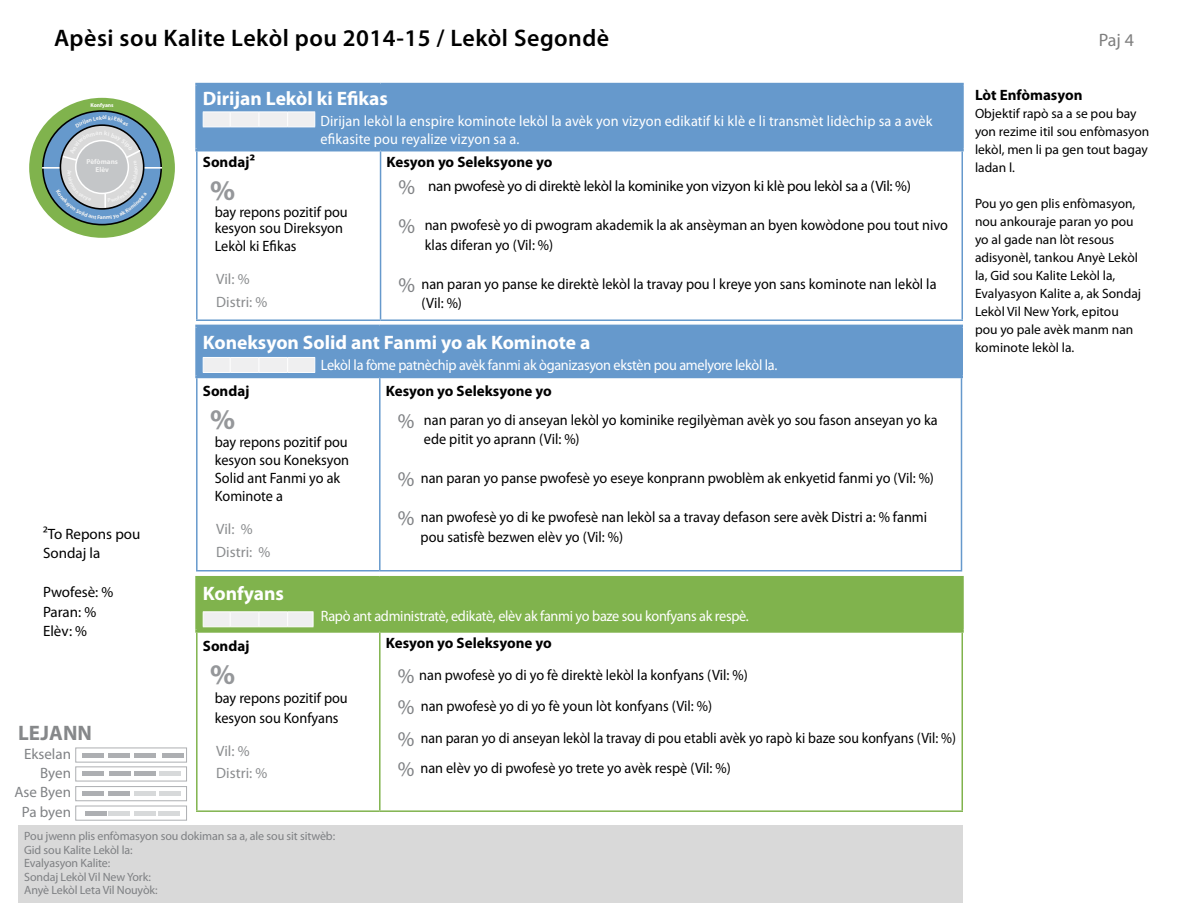
<style>
.page{position:relative;width:1188px;height:918px;background:#fff}
.page>*{position:absolute;margin:0;border:0;box-sizing:border-box;transform-origin:0 0}
.t1{font:700 28.5px "Myriad Pro";color:#95979a}
.t2{font:600 24px "Myriad Pro";letter-spacing:.02em;color:#000}
.t3{font:700 21px "Myriad Pro";color:#86888a}
.t4{font:700 19.5px "Myriad Pro";color:#fff}
.t5{font:18px "Myriad Pro";color:#7e7e7e}
.t6{font:15px/19.5px "Myriad Pro";color:#000;scale:.95 1}
.t7{font:15px "Myriad Pro";letter-spacing:-.02em;color:#fff;scale:.95 1}
.t8{font:15px/18px "Myriad Pro";letter-spacing:.01em;color:#fff;scale:.95 1}
.t9{font:15px/24px "Myriad Pro";letter-spacing:-.02em;color:#000}
.t10{font:15px/19.5px "Myriad Pro";color:#000}
.t11{font:15px/22.5px "Myriad Pro";color:#8a8c8e}
.t12{font:700 15px "Myriad Pro";color:#000}
.t13{font:15px/19.4px "Myriad Pro";color:#808285;text-align:right}
.t14{font:13.5px/18px "Myriad Pro";color:#000}
.t15{font:12px/13.5px "Myriad Pro";letter-spacing:-.01em;color:#7e8083}
.t16{font:700 7.2px/7.9px "Myriad Pro";color:#f1f1f1;text-align:center}
.t17{font:700 5.55px "Myriad Pro";color:#fff}
.t18{font:700 5.55px "Myriad Pro";color:#f1f1f1}
.s1{font-weight:700}
.s2{font-size:21px;color:#808285}
</style>
<div class="page">
<div style="left:29px;top:98px;width:146px;height:140px;background:#80b34d;border-radius:50%"></div>
<div style="left:43px;top:111px;width:118px;height:114px;background:#69c;border-radius:50%"></div>
<div style="left:42px;top:110px;width:120px;height:115px;border:2px solid #000;border-radius:50%"></div>
<hr style="left:42px;top:167px;width:120px;height:2px;background:#fff">
<svg style="left:60px;top:125px;width:84px;height:84px"></svg>
<div style="left:76px;top:141px;width:52px;height:52px;background:#c4c6c8;border-radius:50%"></div>
<div style="left:197px;top:84px;width:765px;height:66px;background:#69c"></div>
<hr style="left:961px;top:86px;width:3px;height:62px;background:#69c">
<hr style="left:196px;top:151px;width:2px;height:168px;background:#69c">
<hr style="left:196px;top:319px;width:185px;height:2px;background:#69c">
<hr style="left:380px;top:151px;width:1px;height:168px;background:#69c">
<hr style="left:962px;top:151px;width:1px;height:168px;background:#69c">
<hr style="left:381px;top:319px;width:582px;height:2px;background:#69c">
<hr style="left:195px;top:83px;width:186px;height:3px;background:#69c">
<hr style="left:195px;top:86px;width:3px;height:62px;background:#69c">
<hr style="left:381px;top:83px;width:583px;height:3px;background:#69c">
<hr style="left:195px;top:148px;width:186px;height:3px;background:#69c">
<hr style="left:381px;top:148px;width:583px;height:3px;background:#69c">
<svg style="left:203px;top:112px;width:112px;height:16px;background:#ebedf0"></svg>
<div style="left:197px;top:326px;width:765px;height:51px;background:#69c"></div>
<hr style="left:960px;top:328px;width:3px;height:47px;background:#69c">
<hr style="left:195px;top:325px;width:185px;height:3px;background:#69c">
<hr style="left:195px;top:328px;width:3px;height:47px;background:#69c">
<hr style="left:380px;top:325px;width:583px;height:3px;background:#69c">
<hr style="left:380px;top:375px;width:583px;height:3px;background:#69c">
<hr style="left:961px;top:378px;width:1px;height:192px;background:#69c">
<hr style="left:380px;top:570px;width:582px;height:2px;background:#69c">
<hr style="left:195px;top:375px;width:185px;height:3px;background:#69c">
<hr style="left:196px;top:378px;width:2px;height:192px;background:#69c">
<hr style="left:379px;top:378px;width:2px;height:192px;background:#69c">
<hr style="left:196px;top:570px;width:184px;height:2px;background:#69c">
<svg style="left:203px;top:357px;width:112px;height:16px;background:#f0f1f2"></svg>
<div style="left:197px;top:577px;width:765px;height:54px;background:#80b34d"></div>
<hr style="left:961px;top:579px;width:3px;height:51px;background:#80b34d">
<hr style="left:195px;top:576px;width:185px;height:3px;background:#80b34d">
<hr style="left:195px;top:579px;width:3px;height:51px;background:#80b34d">
<hr style="left:380px;top:576px;width:584px;height:3px;background:#80b34d">
<hr style="left:195px;top:630px;width:185px;height:3px;background:#80b34d">
<hr style="left:196px;top:633px;width:2px;height:177px;background:#80b34d">
<hr style="left:196px;top:810px;width:184px;height:2px;background:#80b34d">
<hr style="left:380px;top:630px;width:584px;height:3px;background:#80b34d">
<hr style="left:379px;top:633px;width:2px;height:177px;background:#80b34d">
<hr style="left:962px;top:633px;width:1px;height:177px;background:#80b34d">
<hr style="left:380px;top:810px;width:583px;height:2px;background:#80b34d">
<svg style="left:203px;top:611px;width:111px;height:16px;background:#eeefee"></svg>
<div style="left:75px;top:748px;width:112px;height:14px;border:1px solid #adafb2"></div>
<hr style="left:82px;top:753px;width:22px;height:4px;background:#adafb2">
<hr style="left:108px;top:753px;width:22px;height:4px;background:#adafb2">
<hr style="left:134px;top:753px;width:22px;height:4px;background:#adafb2">
<hr style="left:162px;top:753px;width:22px;height:4px;background:#adafb2">
<div style="left:75px;top:767px;width:112px;height:14px;border:1px solid #adafb2"></div>
<hr style="left:82px;top:772px;width:22px;height:4px;background:#adafb2">
<hr style="left:134px;top:772px;width:22px;height:4px;background:#adafb2">
<hr style="left:109px;top:772px;width:22px;height:4px;background:#adafb2">
<hr style="left:159px;top:772px;width:22px;height:4px;background:#d7d9da">
<div style="left:75px;top:806px;width:112px;height:15px;border:1px solid #adafb2"></div>
<hr style="left:85px;top:811px;width:22px;height:4px;background:#adafb2">
<hr style="left:134px;top:811px;width:22px;height:4px;background:#d7d9da">
<hr style="left:108px;top:811px;width:22px;height:4px;background:#d7d9da">
<hr style="left:158px;top:811px;width:22px;height:4px;background:#d7d9da">
<div style="left:75px;top:786px;width:112px;height:15px;border:1px solid #adafb2"></div>
<div style="left:82px;top:791px;width:22px;height:5px;background:#adafb2"></div>
<div style="left:108px;top:791px;width:22px;height:5px;background:#adafb2"></div>
<div style="left:134px;top:791px;width:22px;height:5px;background:#d7d9da"></div>
<div style="left:159px;top:791px;width:22px;height:5px;background:#d7d9da"></div>
<div style="left:18px;top:825px;width:945px;height:77px;background:#d9d9d9"></div>
<svg style="left:56px;top:189px;width:91px;height:30px"></svg>
<svg style="left:75px;top:116px;width:53px;height:11px"></svg>
<svg style="left:61px;top:145px;width:81px;height:31px"></svg>
<h2 class="t2" style="left:54px;top:23px;width:557px">Apèsi sou Kalite Lekòl pou 2014-15 / Lekòl Segondè</h2>
<p class="t5" style="left:1099px;top:29px;width:37px">Paj 4</p>
<p class="t17" style="left:90px;top:102px;width:25px">Konfyans</p>
<p class="t16" style="left:86px;top:157px;width:33px">Pèfòmans<br>Elèv</p>
<p class="t18" style="left:100px;top:214px;width:4px">a</p>
<p class="t10" style="left:43px;top:524px;width:99px">²To Repons pou<br>Sondaj la</p>
<p class="t10" style="left:43px;top:582px;width:72px">Pwofesè: %<br>Paran: %<br>Elèv: %</p>
<h3 class="t3" style="left:18px;top:719px;width:75px">LEJANN</h3>
<p class="t13" style="left:14px;top:744px;width:58px">Ekselan<br>Byen<br>Ase Byen<br>Pa byen</p>
<h3 class="t4" style="left:203px;top:86px;width:187px">Dirijan Lekòl ki Efikas</h3>
<p class="t8" style="left:321px;top:112px;width:646px">Dirijan lekòl la enspire kominote lekòl la avèk yon vizyon edikatif ki klè e li transmèt lidèchip sa a avèk efikasite pou reyalize vizyon sa a.</p>
<p class="t12" style="left:203px;top:152px;width:54px">Sondaj²</p>
<h1 class="t1" style="left:210px;top:172px;width:27px">%</h1>
<p class="t6" style="left:215px;top:203px;width:142px;line-height:16.5px">bay repons pozitif pou kesyon sou Direksyon</p>
<p class="t6" style="left:215px;top:236px;width:88px">Lekòl ki Efikas</p>
<p class="t11" style="left:216px;top:268px;width:53px">Vil: %<br>Distri: %</p>
<p class="t9" style="left:399px;top:150px;width:514px;text-indent:-12px"><span class="s1">Kesyon yo Seleksyone yo<br></span><span class="s2">%</span> nan pwofesè yo di direktè lekòl la kominike yon vizyon ki klè pou lekòl sa a (Vil: %)</p>
<p class="t6" style="left:425px;top:215px;width:552px;text-indent:-26px"><span class="s2">%</span> nan pwofesè yo di pwogram akademik la ak ansèyman an byen kowòdone pou tout nivo klas diferan yo (Vil: %)</p>
<p class="t6" style="left:422px;top:274px;width:544px;text-indent:-23px"><span class="s2">%</span> nan paran yo panse ke direktè lekòl la travay pou l kreye yon sans kominote nan lekòl la (Vil: %)</p>
<h3 class="t4" style="left:203px;top:330px;width:389px">Koneksyon Solid ant Fanmi yo ak Kominote a</h3>
<p class="t7" style="left:321px;top:356px;width:482px">Lekòl la fòme patnèchip avèk fanmi ak òganizasyon ekstèn pou amelyore lekòl la.</p>
<p class="t12" style="left:203px;top:381px;width:48px">Sondaj</p>
<h1 class="t1" style="left:210px;top:401px;width:27px">%</h1>
<p class="t6" style="left:215px;top:433px;width:143px;line-height:18px">bay repons pozitif pou kesyon sou Koneksyon<br>Solid ant Fanmi yo ak<br>Kominote a</p>
<p class="t11" style="left:216px;top:518px;width:56px">Vil: %<br>Distri: %</p>
<p class="t6" style="left:398px;top:377px;width:570px;line-height:28.5px;text-indent:-12px"><span class="s1">Kesyon yo Seleksyone yo<br></span><span class="s2">%</span> nan paran yo di anseyan lekòl yo kominike regilyèman avèk yo sou fason anseyan yo ka</p>
<p class="t6" style="left:424px;top:429px;width:165px">ede pitit yo aprann (Vil: %)</p>
<p class="t6" style="left:398px;top:468px;width:566px"><span class="s2">%</span> nan paran yo panse pwofesè yo eseye konprann pwoblèm ak enkyetid fanmi yo (Vil: %)</p>
<p class="t6" style="left:421px;top:507px;width:535px;text-indent:-23px"><span class="s2">%</span> nan pwofesè yo di ke pwofesè nan lekòl sa a travay defason sere avèk Distri a: % fanmi pou satisfè bezwen elèv yo (Vil: %)</p>
<h3 class="t4" style="left:203px;top:581px;width:83px">Konfyans</h3>
<p class="t7" style="left:321px;top:607px;width:452px">Rapò ant administratè, edikatè, elèv ak fanmi yo baze sou konfyans ak respè.</p>
<p class="t12" style="left:203px;top:636px;width:48px">Sondaj</p>
<h1 class="t1" style="left:210px;top:656px;width:27px">%</h1>
<p class="t6" style="left:215px;top:688px;width:142px">bay repons pozitif pou kesyon sou Konfyans</p>
<p class="t11" style="left:216px;top:739px;width:53px">Vil: %<br>Distri: %</p>
<p class="t6" style="left:398px;top:627px;width:589px;line-height:31.5px;text-indent:-12px"><span class="s1">Kesyon yo Seleksyone yo<br></span><span class="s2">%</span> nan pwofesè yo di yo fè direktè lekòl la konfyans (Vil: %)<br><span class="s2">%</span> nan pwofesè yo di yo fè youn lòt konfyans (Vil: %)<br><span class="s2">%</span> nan paran yo di anseyan lekòl la travay di pou etabli avèk yo rapò ki baze sou konfyans (Vil: %)</p>
<p class="t6" style="left:398px;top:758px;width:352px"><span class="s2">%</span> nan elèv yo di pwofesè yo trete yo avèk respè (Vil: %)</p>
<p class="t15" style="left:24px;top:829px;width:312px">Pou jwenn plis enfòmasyon sou dokiman sa a, ale sou sit sitwèb:<br>Gid sou Kalite Lekòl la:<br>Evalyasyon Kalite:<br>Sondaj Lekòl Vil New York:<br>Anyè Lekòl Leta Vil Nouyòk:</p>
<p class="t12" style="left:975px;top:85px;width:109px">Lòt Enfòmasyon</p>
<p class="t14" style="left:975px;top:104px;width:176px">Objektif rapò sa a se pou bay yon rezime itil sou enfòmasyon lekòl, men li pa gen tout bagay ladan l.</p>
<p class="t14" style="left:975px;top:194px;width:168px">Pou yo gen plis enfòmasyon, nou ankouraje paran yo pou yo al gade nan lòt resous adisyonèl, tankou Anyè Lekòl la, Gid sou Kalite Lekòl la,<br>Evalyasyon Kalite a, ak Sondaj<br>Lekòl Vil New York, epitou pou yo pale avèk manm nan kominote lekòl la.</p>
</div>
